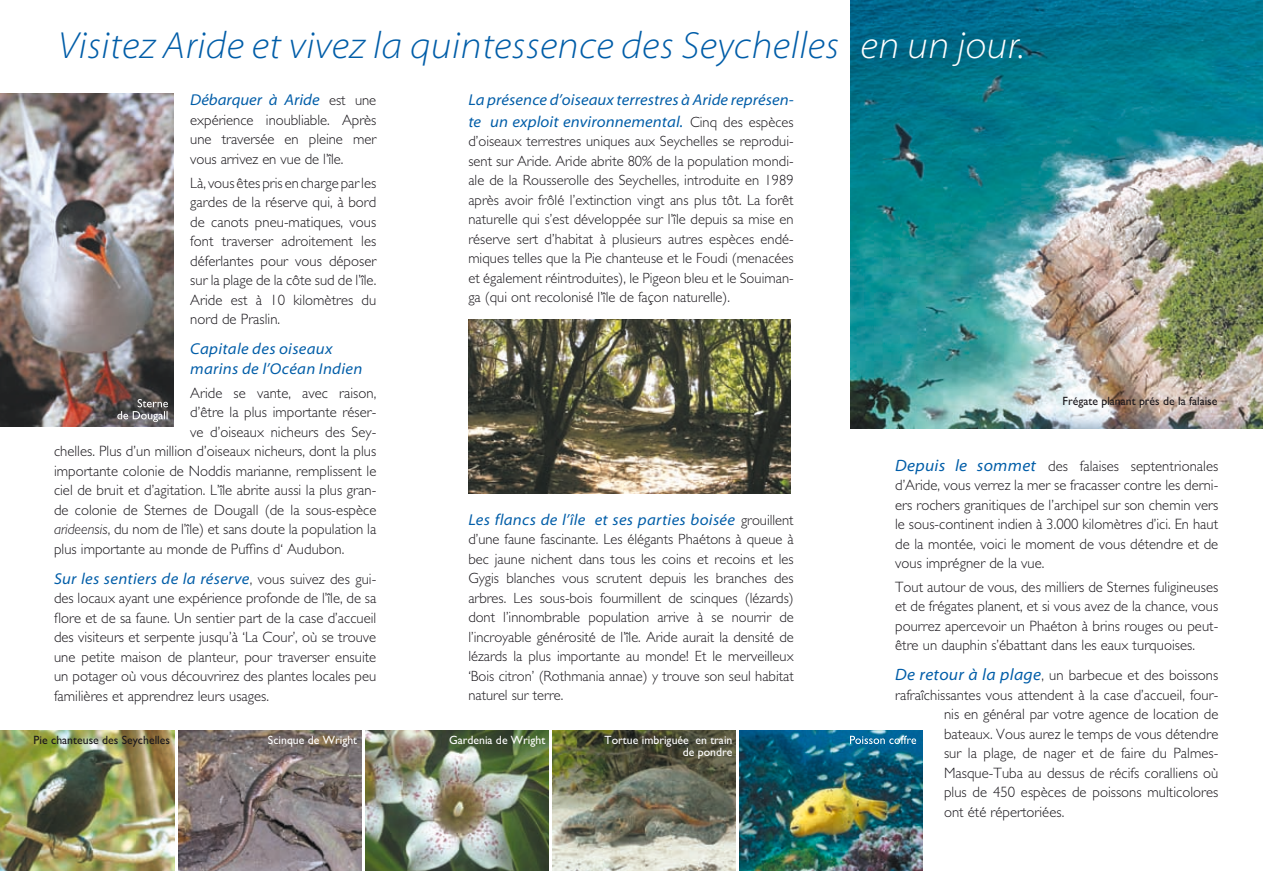
<style>
.page{position:relative;width:1263px;height:893px;background:#fff}
.page>*{position:absolute;margin:0;border:0;box-sizing:border-box;transform-origin:0 0}
.t1{font:37.95px "Myriad MM It 215 700";letter-spacing:.01em;color:#005da8}
.t2{font:15.75px/19.5px "Myriad MM It 400 700";letter-spacing:.015em;color:#005da8}
.t3{font:300 15px/19.5px "M Gill Sans";color:#1a171c;text-align:justify}
.t4{font:300 14.85px/19.5px "M Gill Sans";color:#1a171c;text-align:justify}
.t5{font:12px/12px "M Gill Sans";color:#fff;text-align:right}
.t6{font:12px "M Gill Sans";color:#1a171c}
.s1{font-size:38.1px;color:#fff}
.s2{font-family:"M Gill Sans";font-weight:300;font-size:15px;color:#1a171c}
.s3{font-style:italic}
.s4{font-family:"M Gill Sans";font-weight:300;font-size:14.85px;color:#1a171c}
.s5{font-family:"Myriad MM It 400 700";font-weight:400;font-size:16.5px;color:#005da8}
</style>
<div class="page">
<img style="left:850px;top:0;width:413px;height:428px">
<img style="left:0;top:94px;width:173px;height:332px">
<img style="left:0;top:730px;width:174px;height:141px">
<img style="left:179px;top:730px;width:182px;height:141px">
<img style="left:366px;top:730px;width:183px;height:141px">
<img style="left:553px;top:730px;width:183px;height:141px">
<img style="left:740px;top:730px;width:183px;height:141px">
<img style="left:468px;top:320px;width:323px;height:173px">
<svg style="left:117px;top:399px;width:51px;height:23px"></svg>
<svg style="left:850px;top:735px;width:66px;height:9px"></svg>
<h1 class="t1" style="left:58px;top:27px;width:968px">Visitez Aride et vivez la quintessence des Seychelles <span class="s1">en un jour.</span></h1>
<p class="t2" style="left:190px;top:91px;width:188px">Débarquer à Aride <span class="s2">est une</span></p>
<p class="t3" style="left:190px;top:110px;width:188px">expérience inoubliable. Après une traversée en pleine mer vous arrivez en vue de l’île.</p>
<p class="t3" style="left:190px;top:173px;width:188px">Là, vous êtes pris en charge par les gardes de la réserve qui, à bord de canots pneu-matiques, vous font traverser adroitement les déferlantes pour vous déposer sur la plage de la côte sud de l’île.<br>Aride est à 10 kilomètres du nord de Praslin.</p>
<p class="t2" style="left:190px;top:340px;width:174px">Capitale des oiseaux marins de l’Océan Indien</p>
<p class="t3" style="left:190px;top:383px;width:188px">Aride se vante, avec raison,</p>
<p class="t3" style="left:190px;top:402px;width:188px">d’être la plus importante réser-</p>
<p class="t3" style="left:190px;top:422px;width:188px">ve d’oiseaux nicheurs des Sey-</p>
<p class="t3" style="left:54px;top:441px;width:324px">chelles. Plus d’un million d’oiseaux nicheurs, dont la plus</p>
<p class="t3" style="left:54px;top:461px;width:324px">importante colonie de Noddis marianne, remplissent le</p>
<p class="t3" style="left:54px;top:480px;width:324px">ciel de bruit et d’agitation. L’île abrite aussi la plus gran-</p>
<p class="t3" style="left:54px;top:500px;width:324px">de colonie de Sternes de Dougall (de la sous-espèce</p>
<p class="t3" style="left:54px;top:519px;width:324px"><span class="s3">arideensis</span>, du nom de l’île) et sans doute la population la</p>
<p class="t3" style="left:54px;top:539px;width:292px">plus importante au monde de Puffins d‘ Audubon.</p>
<p class="t2" style="left:54px;top:569px;width:324px">Sur les sentiers de la réserve<span class="s2">, vous suivez des gui-</span></p>
<p class="t3" style="left:54px;top:588px;width:324px">des locaux ayant une expérience profonde de l’île, de sa flore et de sa faune. Un sentier part de la case d’accueil des visiteurs et serpente jusqu’à ‘La Cour’, où se trouve une petite maison de planteur, pour traverser ensuite un potager où vous découvrirez des plantes locales peu familières et apprendrez leurs usages.</p>
<p class="t2" style="left:468px;top:90px;width:327px;line-height:21.6px">La présence d’oiseaux terrestres à Aride représen&shy;te un exploit environnemental. <span class="s4">Cinq des espèces</span></p>
<p class="t4" style="left:468px;top:132px;width:327px">d’oiseaux terrestres uniques aux Seychelles se reprodui&shy;sent sur Aride. Aride abrite 80% de la population mondi&shy;ale de la Rousserolle des Seychelles, introduite en 1989 après avoir frôlé l’extinction vingt ans plus tôt. La forêt naturelle qui s’est développée sur l’île depuis sa mise en réserve sert d’habitat à plusieurs autres espèces endé&shy;miques telles que la Pie chanteuse et le Foudi (menacées et également réintroduites), le Pigeon bleu et le Souiman&shy;ga (qui ont recolonisé l’île de façon naturelle).</p>
<p class="t6" style="left:1062px;top:394px;width:156px">Frégate planant prés de la falaise</p>
<p class="t3" style="left:895px;top:456px;width:325px"><span class="s5">Depuis le sommet</span> des falaises septentrionales d’Aride, vous verrez la mer se fracasser contre les derni&shy;ers rochers granitiques de l’archipel sur son chemin vers le sous-continent indien à 3.000 kilomètres d’ici. En haut de la montée, voici le moment de vous détendre et de vous imprégner de la vue.</p>
<p class="t3" style="left:895px;top:577px;width:325px">Tout autour de vous, des milliers de Sternes fuligineuses et de frégates planent, et si vous avez de la chance, vous pourrez apercevoir un Phaéton à brins rouges ou peut&shy;être un dauphin s’ébattant dans les eaux turquoises.</p>
<p class="t3" style="left:895px;top:666px;width:325px"><span class="s5">De retour à la plage</span>, un barbecue et des boissons</p>
<p class="t3" style="left:895px;top:685px;width:325px">rafraîchissantes vous attendent à la case d’accueil, four-</p>
<p class="t3" style="left:944px;top:705px;width:276px">nis en général par votre agence de location de</p>
<p class="t3" style="left:944px;top:724px;width:276px">bateaux. Vous aurez le temps de vous détendre</p>
<p class="t3" style="left:944px;top:744px;width:276px">sur la plage, de nager et de faire du Palmes-</p>
<p class="t3" style="left:944px;top:763px;width:276px">Masque-Tuba au dessus de récifs coralliens où</p>
<p class="t3" style="left:944px;top:783px;width:276px">plus de 450 espèces de poissons multicolores</p>
<p class="t3" style="left:944px;top:802px;width:122px">ont été répertoriées.</p>
<p class="t2" style="left:468px;top:510px;width:327px">Les flancs de l’île et ses parties boisée <span class="s4">grouillent</span></p>
<p class="t4" style="left:468px;top:530px;width:327px">d’une faune fascinante. Les élégants Phaétons à queue à bec jaune nichent dans tous les coins et recoins et les Gygis blanches vous scrutent depuis les branches des arbres. Les sous-bois fourmillent de scinques (lézards) dont l’innombrable population arrive à se nourrir de l’incroyable générosité de l’île. Aride aurait la densité de lézards la plus importante au monde! Et le merveilleux ‘Bois citron’ (Rothmania annae) y trouve son seul habitat naturel sur terre.</p>
<p class="t6" style="left:34px;top:733px;width:138px">Pie chanteuse des Seychelles</p>
<p class="t5" style="left:268px;top:734px;width:91px">Scinque de Wright</p>
<p class="t5" style="left:449px;top:734px;width:98px">Gardenia de Wright</p>
<p class="t5" style="left:605px;top:734px;width:129px">Tortue imbriguée en train de pondre</p>
</div>
